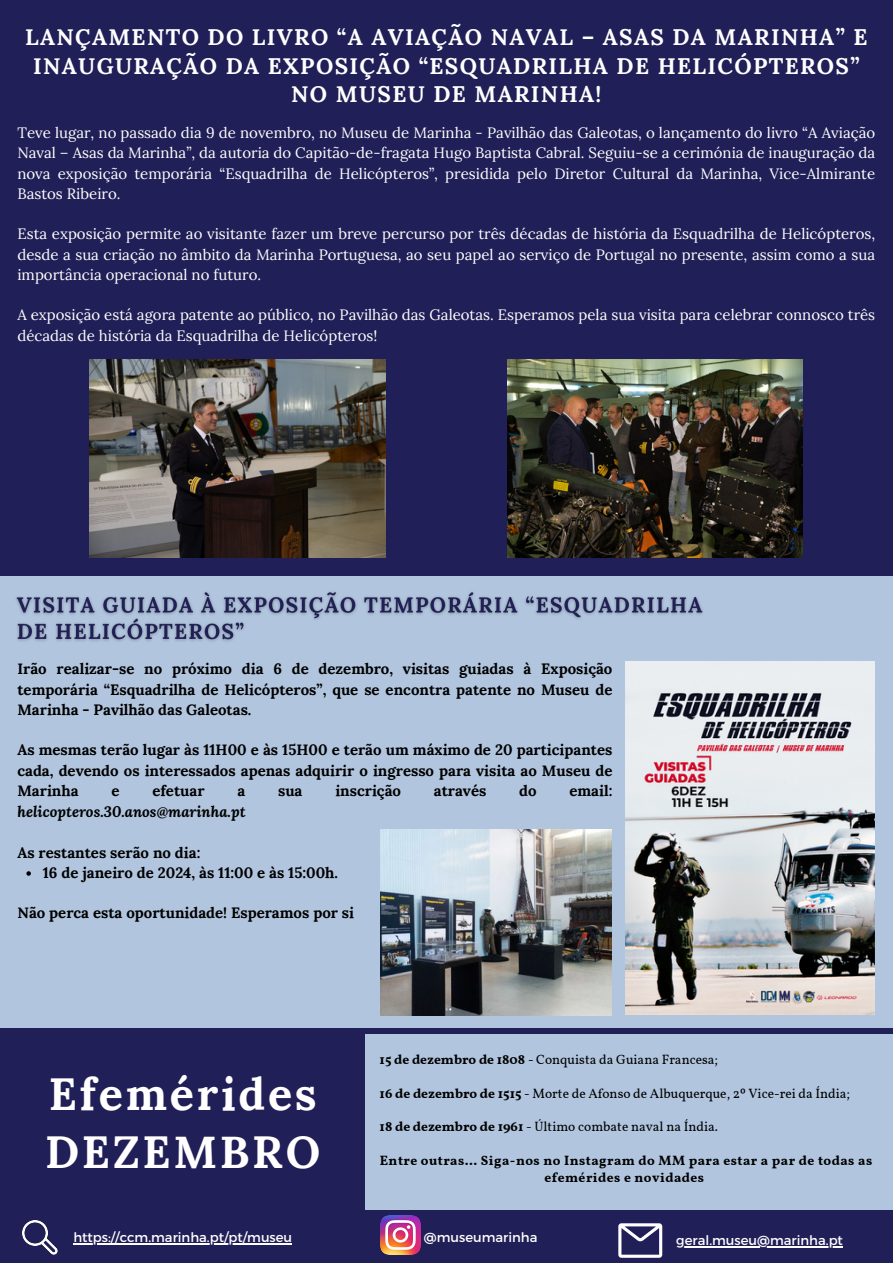
<style>
.page{position:relative;width:893px;height:1264px;background:#fff}
.page>*{position:absolute;margin:0;border:0;box-sizing:border-box;transform-origin:0 0}
.t1{font:700 45px "Lora";letter-spacing:.06em;color:#fff}
.t2{font:700 22.5px/28px "Lora";letter-spacing:.06em;color:#fff;text-align:center}
.t3{font:15px/20.2px "Lora";color:#fff;text-align:justify}
.t4{font:700 15px/20.2px "Lora";color:#000;text-align:justify}
.t5{font:italic 700 15px "Lora";color:#000}
.t6{font:13.5px "Vollkorn";color:#000}
.t7{font:700 13.5px/16.8px "Vollkorn";letter-spacing:.035em;color:#000;text-align:center}
.t8{font:13.2px "Montserrat";color:#fff}
.s1{font-weight:700}
</style>
<div class="page">
<div style="left:0;top:0;width:892px;height:1262px;background:#b1c5de"></div>
<div style="left:0;top:0;width:892px;height:575px;background:#211f57"></div>
<div style="left:0;top:1211px;width:892px;height:51px;background:#211f57"></div>
<div style="left:0;top:1028px;width:364px;height:234px;background:#211f57"></div>
<svg style="left:618px;top:1223px;width:44px;height:34px"></svg>
<div style="left:37px;top:1028px;width:855px;height:5px;background:#211f57"></div>
<img style="left:625px;top:661px;width:249px;height:353px">
<img style="left:89px;top:359px;width:296px;height:198px">
<img style="left:507px;top:359px;width:295px;height:198px">
<img style="left:381px;top:829px;width:230px;height:186px">
<svg style="left:26px;top:871px;width:5px;height:4px"></svg>
<hr style="left:73px;top:1243px;width:219px;height:1px;background:#fff">
<hr style="left:676px;top:1245px;width:167px;height:2px;background:#fff">
<img style="left:16px;top:592px;width:687px;height:49px">
<p class="t2" style="left:25px;top:23px;width:843px">LANÇAMENTO DO LIVRO “A AVIAÇÃO NAVAL – ASAS DA MARINHA” E<br>INAUGURAÇÃO DA EXPOSIÇÃO “ESQUADRILHA DE HELICÓPTEROS”<br>NO MUSEU DE MARINHA!</p>
<p class="t3" style="left:17px;top:122px;width:859px">Teve lugar, no passado dia 9 de novembro, no Museu de Marinha - Pavilhão das Galeotas, o lançamento do livro “A Aviação Naval – Asas da Marinha”, da autoria do Capitão-de-fragata Hugo Baptista Cabral. Seguiu-se a cerimónia de inauguração da nova exposição temporária “Esquadrilha de Helicópteros”, presidida pelo Diretor Cultural da Marinha, Vice-Almirante Bastos Ribeiro.</p>
<p class="t3" style="left:17px;top:224px;width:859px">Esta exposição permite ao visitante fazer um breve percurso por três décadas de história da Esquadrilha de Helicópteros, desde a sua criação no âmbito da Marinha Portuguesa, ao seu papel ao serviço de Portugal no presente, assim como a sua importância operacional no futuro.</p>
<p class="t3" style="left:17px;top:305px;width:859px">A exposição está agora patente ao público, no Pavilhão das Galeotas. Esperamos pela sua visita para celebrar connosco três décadas de história da Esquadrilha de Helicópteros!</p>
<p class="t4" style="left:17px;top:659px;width:596px">Irão realizar-se no próximo dia 6 de dezembro, visitas guiadas à Exposição temporária “Esquadrilha de Helicópteros”, que se encontra patente no Museu de Marinha - Pavilhão das Galeotas.</p>
<p class="t4" style="left:17px;top:739px;width:596px">As mesmas terão lugar às 11H00 e às 15H00 e terão um máximo de 20 participantes cada, devendo os interessados apenas adquirir o ingresso para visita ao Museu de Marinha</p>
<p class="t4" style="left:111px;top:780px;width:10px">e</p>
<p class="t4" style="left:152px;top:780px;width:54px">efetuar</p>
<p class="t4" style="left:237px;top:780px;width:9px">a</p>
<p class="t4" style="left:278px;top:780px;width:26px">sua</p>
<p class="t4" style="left:335px;top:780px;width:67px">inscrição</p>
<p class="t4" style="left:434px;top:780px;width:54px">através</p>
<p class="t4" style="left:519px;top:780px;width:19px">do</p>
<p class="t4" style="left:569px;top:780px;width:44px">email:</p>
<p class="t5" style="left:17px;top:801px;width:230px">helicopteros.30.anos@marinha.pt</p>
<p class="t4" style="left:17px;top:842px;width:184px">As restantes serão no dia:</p>
<p class="t4" style="left:43px;top:862px;width:296px">16 de janeiro de 2024, às 11:00 e às 15:00h.</p>
<p class="t4" style="left:17px;top:902px;width:338px">Não perca esta oportunidade! Esperamos por si</p>
<p class="t1" style="left:49px;top:1064px;width:269px">Efemérides</p>
<p class="t1" style="left:45px;top:1122px;width:277px">DEZEMBRO</p>
<p class="t6" style="left:379px;top:1051px;width:340px"><span class="s1">15 de dezembro de 1808</span> - Conquista da Guiana Francesa;</p>
<p class="t6" style="left:379px;top:1084px;width:472px"><span class="s1">16 de dezembro de 1515</span> - Morte de Afonso de Albuquerque, 2º Vice-rei da Índia;</p>
<p class="t6" style="left:379px;top:1118px;width:340px"><span class="s1">18 de dezembro de 1961</span> - Último combate naval na Índia.</p>
<p class="t7" style="left:379px;top:1153px;width:494px">Entre outras... Siga-nos no Instagram do MM para estar a par de todas as efemérides e novidades</p>
<p class="t8" style="left:73px;top:1226px;width:220px">https://ccm.marinha.pt/pt/museu</p>
<p class="t8" style="left:676px;top:1226px;width:168px">geral.museu@marinha.pt</p>
<p class="t8" style="left:73px;top:1229px;width:220px">https://ccm.marinha.pt/pt/museu</p>
<p class="t8" style="left:424px;top:1229px;width:115px">@museumarinha</p>
<p class="t8" style="left:676px;top:1231px;width:168px">geral.museu@marinha.pt</p>
</div>
